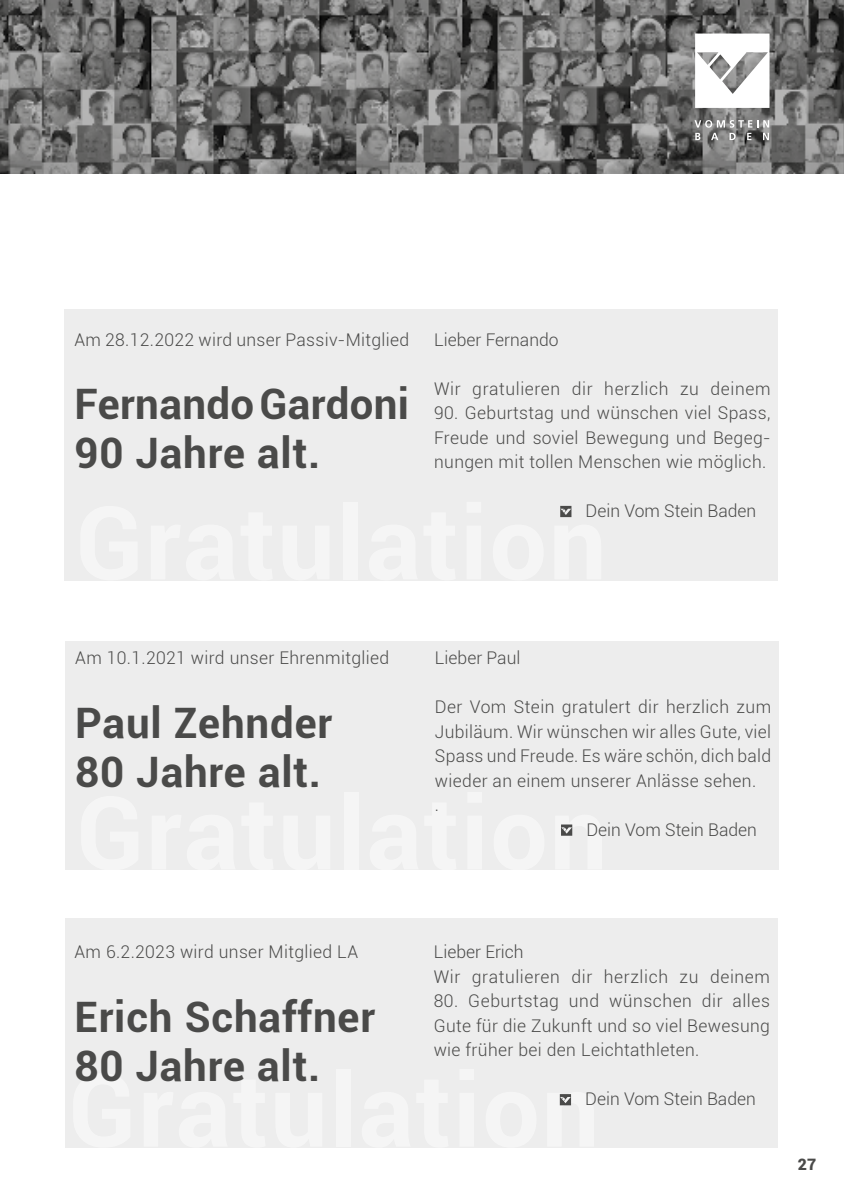
<style>
.page{position:relative;width:844px;height:1191px;background:#fff}
.page>*{position:absolute;margin:0;border:0;box-sizing:border-box;transform-origin:0 0}
.t1{font:700 42px/49px "Roboto";letter-spacing:.02em;color:#4a4a49}
.t2{font:300 17.5px/24.5px "Roboto";letter-spacing:.02em;color:#4a4a49;text-align:justify}
.t3{font:300 17.5px "Roboto";color:#4a4a49}
.t4{font:900 15.75px "Roboto";color:#4a4a49}
</style>
<div class="page">
<div style="left:64px;top:309px;width:714px;height:271px;background:#ededed"></div>
<svg style="left:560px;top:506px;width:11px;height:11px"></svg>
<div style="left:65px;top:641px;width:713px;height:228px;background:#ededed"></div>
<svg style="left:561px;top:824px;width:11px;height:11px"></svg>
<div style="left:66px;top:918px;width:711px;height:229px;background:#ededed"></div>
<svg style="left:559px;top:1094px;width:12px;height:11px"></svg>
<img style="left:0;top:0;width:843px;height:174px">
<svg style="left:695px;top:34px;width:74px;height:74px"></svg>
<svg style="left:694px;top:120px;width:75px;height:20px"></svg>
<p class="t2" style="left:74px;top:328px;width:336px">Am 28.12.2022 wird unser Passiv-Mitglied</p>
<h1 class="t1" style="left:74px;top:383px;width:336px">Fernando Gardoni<br>90 Jahre alt.</h1>
<p class="t3" style="left:434px;top:332px;width:126px">Lieber Fernando</p>
<p class="t2" style="left:434px;top:377px;width:338px">Wir gratulieren dir herzlich zu deinem</p>
<p class="t2" style="left:434px;top:402px;width:338px">90. Geburtstag und wünschen viel Spass, Freude und soviel Bewegung und Begeg&shy;nungen mit tollen Menschen wie möglich.</p>
<p class="t3" style="left:585px;top:503px;width:172px">Dein Vom Stein Baden</p>
<p class="t2" style="left:75px;top:647px;width:315px">Am 10.1.2021 wird unser Ehrenmitglied</p>
<h1 class="t1" style="left:75px;top:701px;width:258px">Paul Zehnder<br>80 Jahre alt.</h1>
<p class="t2" style="left:74px;top:941px;width:285px">Am 6.2.2023 wird unser Mitglied LA</p>
<h1 class="t1" style="left:74px;top:995px;width:302px">Erich Schaffner<br>80 Jahre alt.</h1>
<p class="t3" style="left:435px;top:650px;width:87px">Lieber Paul</p>
<p class="t2" style="left:435px;top:696px;width:338px">Der Vom Stein gratulert dir herzlich zum</p>
<p class="t2" style="left:435px;top:720px;width:338px">Jubiläum. Wir wünschen wir alles Gute, viel</p>
<p class="t2" style="left:435px;top:745px;width:338px">Spass und Freude. Es wäre schön, dich bald</p>
<p class="t2" style="left:435px;top:769px;width:323px">wieder an einem unserer Anlässe sehen.</p>
<p class="t2" style="left:435px;top:794px;width:6px">.</p>
<p class="t3" style="left:586px;top:822px;width:172px">Dein Vom Stein Baden</p>
<p class="t2" style="left:433px;top:941px;width:338px">Lieber Erich<br>Wir gratulieren dir herzlich zu deinem</p>
<p class="t2" style="left:433px;top:990px;width:338px">80. Geburtstag und wünschen dir alles Gute für die Zukunft und so viel Bewesung wie früher bei den Leichtathleten.</p>
<p class="t3" style="left:585px;top:1091px;width:172px">Dein Vom Stein Baden</p>
<p class="t4" style="left:797px;top:1157px;width:20px">27</p>
</div>
